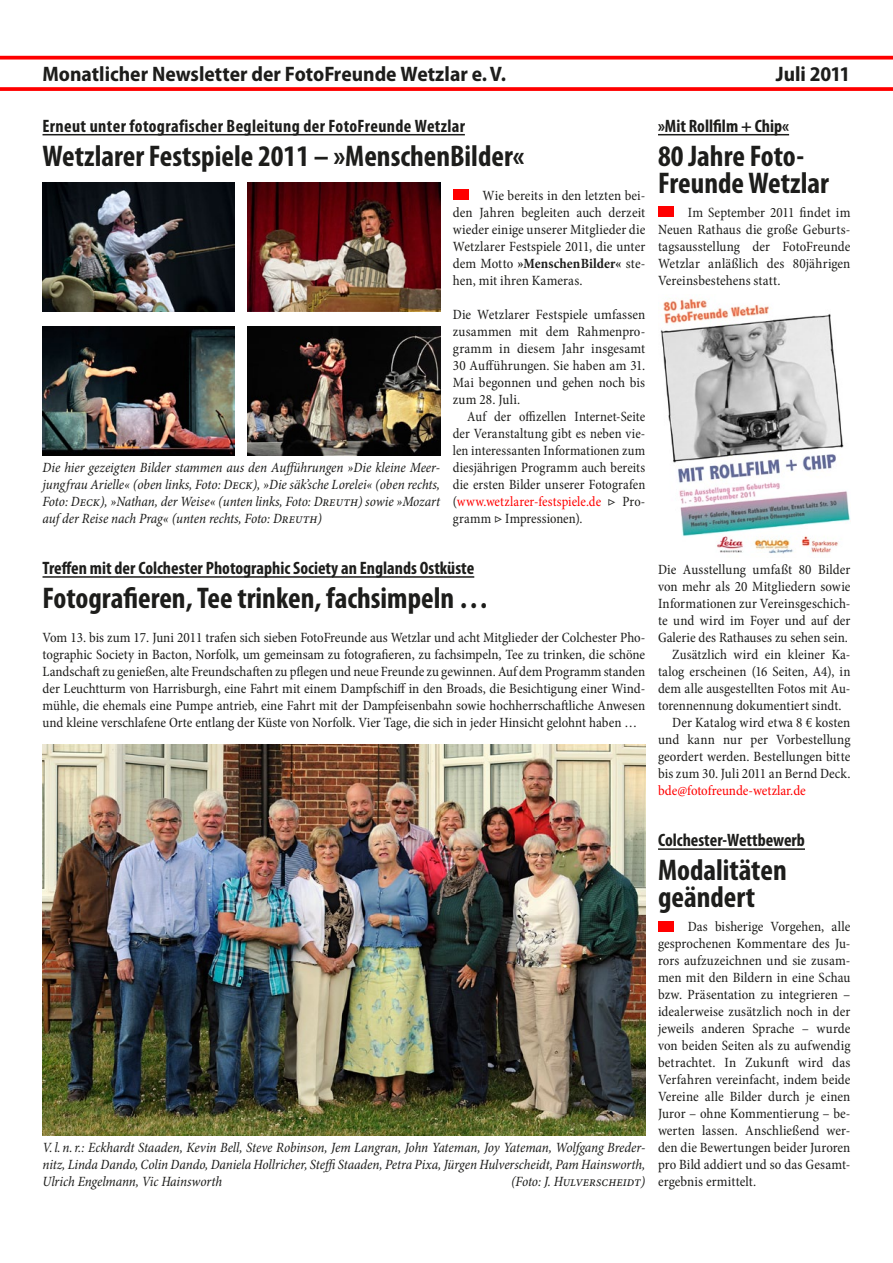
<style>
.page{position:relative;width:893px;height:1263px;background:#fff}
.page>*{position:absolute;margin:0;border:0;box-sizing:border-box;transform-origin:0 0}
.Überschrift{font:700 condensed 30px/27px "Myriad Pro";color:#1d1d1b}
.Untertitel{font:700 semi-condensed 21px "Myriad Pro";color:#1d1d1b}
.Monat{font:700 semi-condensed 21px "Myriad Pro";letter-spacing:-.005em;color:#1d1d1b}
.Unterüberschrift{font:700 condensed 18px "Myriad Pro";color:#1d1d1b}
.Unterüberschrift-2{font:700 condensed 18px "Myriad Pro";letter-spacing:.02em;color:#1d1d1b}
.Fließtext{font:condensed 14.25px/17px "Minion Pro";letter-spacing:.005em;color:#1d1d1b;text-align:justify}
.Fußzeile_Seite_1{font:condensed 14.25px/17px "Minion Pro";color:#1d1d1b;text-align:justify}
.Bildtitel{font:italic condensed 14.25px/17px "Minion Pro";letter-spacing:-.01em;color:#1d1d1b;text-align:justify}
.Fließtext_eingerückt{font:condensed 14.25px/17px "Minion Pro";color:#1d1d1b;text-align:justify}
.Fließtext_Abstand_ob{font:condensed 14.25px/17px "Minion Pro";letter-spacing:.005em;color:#1d1d1b;text-align:justify}
.Fließtext-2{font:condensed 14.25px "Minion Pro";color:#f00}
.s1{font-weight:700}
.s2{color:#f00}
</style>
<div class="page">
<svg style="left:0;top:56px;width:893px;height:4px;fill:#f00"></svg>
<svg style="left:0;top:87px;width:893px;height:4px"></svg>
<hr style="left:43px;top:134px;width:422px;height:1px;background:#1d1d1b">
<hr style="left:43px;top:576px;width:431px;height:2px;background:#1d1d1b">
<hr style="left:658px;top:134px;width:131px;height:1px;background:#1d1d1b">
<hr style="left:658px;top:848px;width:147px;height:2px;background:#1d1d1b">
<div style="left:453px;top:190px;width:15px;height:10px;background:#f00"></div>
<div style="left:658px;top:207px;width:15px;height:10px;background:#f00"></div>
<div style="left:658px;top:921px;width:15px;height:10px;background:#f00"></div>
<img style="left:43px;top:183px;width:192px;height:128px">
<img style="left:43px;top:327px;width:192px;height:128px">
<img style="left:248px;top:183px;width:192px;height:128px">
<img style="left:248px;top:327px;width:192px;height:128px">
<img style="left:660px;top:299px;width:190px;height:255px">
<img style="left:43px;top:744px;width:602px;height:391px">
<p class="Untertitel" style="left:43px;top:60px;width:465px">Monatlicher Newsletter der FotoFreunde Wetzlar e.V.</p>
<p class="Monat" style="left:776px;top:60px;width:76px">Juli 2011</p>
<p class="Unterüberschrift-2" style="left:43px;top:115px;width:424px">Erneut unter fotografischer Begleitung der FotoFreunde Wetzlar</p>
<p class="Überschrift" style="left:43px;top:142px;width:483px">Wetzlarer Festspiele 2011 – »MenschenBilder«</p>
<p class="Unterüberschrift" style="left:658px;top:115px;width:133px">»Mit Rollfilm + Chip«</p>
<p class="Überschrift" style="left:658px;top:142px;width:172px">80 Jahre Foto-<br>Freunde Wetzlar</p>
<p class="Fließtext" style="left:453px;top:187px;width:194px;text-indent:30px">Wie bereits in den letzten bei&shy;den Jahren begleiten auch derzeit wieder einige unserer Mitglieder die Wetzlarer Festspiele 2011, die unter dem Motto <span class="s1">»MenschenBilder«</span> ste&shy;hen, mit ihren Kameras.</p>
<p class="Fließtext_Abstand_ob" style="left:453px;top:306px;width:194px">Die Wetzlarer Festspiele umfassen zusammen mit dem Rahmenpro&shy;gramm in diesem Jahr insgesamt 30 Aufführungen. Sie haben am 31.<br>Mai begonnen und gehen noch bis zum 28. Juli.</p>
<p class="Fließtext_eingerückt" style="left:453px;top:408px;width:194px;text-indent:14px">Auf der offizellen Internet-Seite der Veranstaltung gibt es neben vie&shy;len interessanten Informationen zum diesjährigen Programm auch bereits die ersten Bilder unserer Fotografen (<span class="s2">www.wetzlarer-festspiele.de</span> ▷ Pro&shy;gramm ▷ Impressionen).</p>
<p class="Fließtext" style="left:658px;top:204px;width:194px;text-indent:30px">Im September 2011 findet im Neuen Rathaus die große Geburts&shy;tagsausstellung der FotoFreunde Wetzlar anläßlich des 80jährigen Vereinsbestehens statt.</p>
<p class="Bildtitel" style="left:43px;top:459px;width:400px">Die hier gezeigten Bilder stammen aus den Aufführungen »Die kleine Meer&shy;jungfrau Arielle« (oben links, Foto: Deck), »Die säk’sche Lorelei« (oben rechts, Foto: Deck), »Nathan, der Weise« (unten links, Foto: Dreuth) sowie »Mozart auf der Reise nach Prag« (unten rechts, Foto: Dreuth)</p>
<p class="Unterüberschrift" style="left:43px;top:557px;width:433px">Treffen mit der Colchester Photographic Society an Englands Ostküste</p>
<p class="Überschrift" style="left:43px;top:584px;width:448px">Fotografieren, Tee trinken, fachsimpeln …</p>
<p class="Fußzeile_Seite_1" style="left:43px;top:629px;width:604px">Vom 13. bis zum 17. Juni 2011 trafen sich sieben FotoFreunde aus Wetzlar und acht Mitglieder der Colchester Pho&shy;tographic Society in Bacton, Norfolk, um gemeinsam zu fotografieren, zu fachsimpeln, Tee zu trinken, die schöne Landschaft zu genießen, alte Freundschaften zu pflegen und neue Freunde zu gewinnen. Auf dem Programm standen der Leuchtturm von Harrisburgh, eine Fahrt mit einem Dampfschiff in den Broads, die Besichtigung einer Wind&shy;mühle, die ehemals eine Pumpe antrieb, eine Fahrt mit der Dampfeisenbahn sowie hochherrschaftliche Anwesen und kleine verschlafene Orte entlang der Küste von Norfolk. Vier Tage, die sich in jeder Hinsicht gelohnt haben …</p>
<p class="Fließtext" style="left:658px;top:561px;width:194px">Die Ausstellung umfaßt 80 Bilder von mehr als 20 Mitgliedern sowie Informationen zur Vereinsgeschich&shy;te und wird im Foyer und auf der Galerie des Rathauses zu sehen sein.</p>
<p class="Fließtext_eingerückt" style="left:658px;top:646px;width:194px;text-indent:14px">Zusätzlich wird ein kleiner Ka&shy;talog erscheinen (16 Seiten, A4), in dem alle ausgestellten Fotos mit Au&shy;torennennung dokumentiert sindt.</p>
<p class="Fließtext_eingerückt" style="left:658px;top:714px;width:194px;text-indent:14px">Der Katalog wird etwa 8 € kosten und kann nur per Vorbestellung geordert werden. Bestellungen bitte bis zum 30. Juli 2011 an Bernd Deck.</p>
<p class="Fließtext-2" style="left:658px;top:781px;width:149px">bde@fotofreunde-wetzlar.de</p>
<p class="Bildtitel" style="left:43px;top:1139px;width:604px">V. l. n.r.: Eckhardt Staaden, Kevin Bell, Steve Robinson, Jem Langran, John Yateman, Joy Yateman, Wolfgang Breder&shy;nitz, Linda Dando, Colin Dando, Daniela Hollricher, Steffi Staaden, Petra Pixa, Jürgen Hulverscheidt, Pam Hainsworth, Ulrich Engelmann, Vic Hainsworth</p>
<p class="Bildtitel" style="left:511px;top:1173px;width:136px">(Foto: J. Hulverscheidt)</p>
<p class="Unterüberschrift" style="left:658px;top:829px;width:148px">Colchester-Wettbewerb</p>
<p class="Überschrift" style="left:658px;top:856px;width:130px">Modalitäten geändert</p>
<p class="Fließtext" style="left:658px;top:918px;width:194px;text-indent:30px">Das bisherige Vorgehen, alle gesprochenen Kommentare des Ju&shy;rors aufzuzeichnen und sie zusam&shy;men mit den Bildern in eine Schau bzw. Präsentation zu integrieren – idealerweise zusätzlich noch in der jeweils anderen Sprache – wurde von beiden Seiten als zu aufwendig betrachtet. In Zukunft wird das Verfahren vereinfacht, indem beide Vereine alle Bilder durch je einen Juror – ohne Kommentierung – be&shy;werten lassen. Anschließend wer&shy;den die Bewertungen beider Juroren pro Bild addiert und so das Gesamt&shy;ergebnis ermittelt.</p>
</div>
